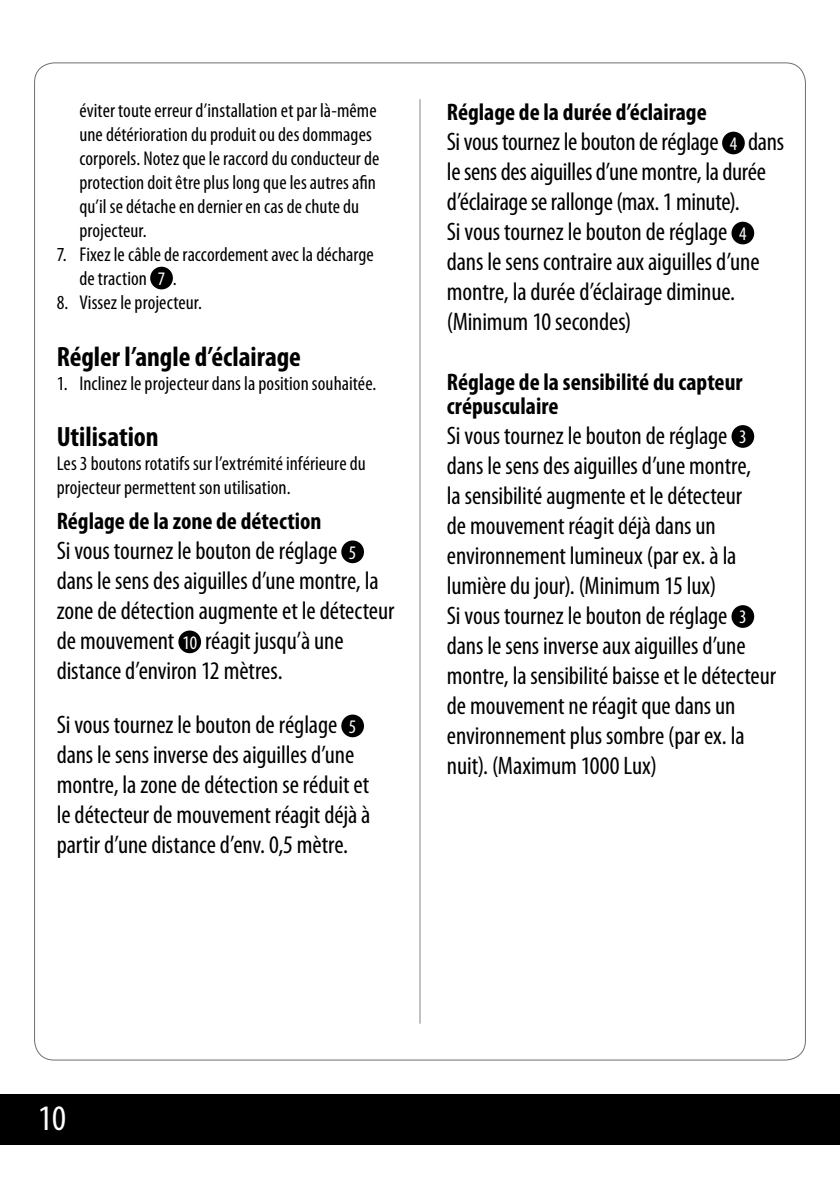
<style>
.page{position:relative;width:840px;height:1191px;background:#fff}
.page>*{position:absolute;margin:0;border:0;box-sizing:border-box;transform-origin:0 0}
.t1{font:condensed 36px "Myriad Pro";color:#fff}
.t2{font:700 condensed 28px "Myriad Pro";color:#000}
.t3{font:condensed 25.4px/30px "Myriad Pro";letter-spacing:-.005em;color:#000}
.t4{font:700 condensed 24px/24px "Myriad Pro";color:#000}
.t5{font:condensed 20px/24px "Myriad Pro";letter-spacing:.005em;color:#000}
.s1{font-size:19.2px;color:#fff}
</style>
<div class="page">
<hr style="left:419px;top:99px;width:1px;height:924px;background:#878787">
<div style="left:150px;top:267px;width:23px;height:22px;background:#000;border-radius:50%"></div>
<div style="left:341px;top:540px;width:23px;height:23px;background:#000;border-radius:50%"></div>
<div style="left:178px;top:630px;width:23px;height:23px;background:#000;border-radius:50%"></div>
<div style="left:341px;top:714px;width:23px;height:23px;background:#000;border-radius:50%"></div>
<div style="left:721px;top:132px;width:23px;height:22px;background:#000;border-radius:50%"></div>
<div style="left:731px;top:222px;width:22px;height:22px;background:#000;border-radius:50%"></div>
<div style="left:731px;top:425px;width:22px;height:23px;background:#000;border-radius:50%"></div>
<div style="left:731px;top:605px;width:22px;height:23px;background:#000;border-radius:50%"></div>
<div style="left:0;top:1094px;width:839px;height:50px;background:#000"></div>
<p class="t5" style="left:79px;top:98px;width:301px">éviter toute erreur d’installation et par là-même une détérioration du produit ou des dommages corporels. Notez que le raccord du conducteur de protection doit être plus long que les autres afin qu’il se détache en dernier en cas de chute du projecteur.</p>
<p class="t5" style="left:79px;top:242px;width:296px;text-indent:-23px">7. Fixez le câble de raccordement avec la décharge de traction <span class="s1">7</span> .</p>
<p class="t5" style="left:57px;top:290px;width:147px">8. Vissez le projecteur.</p>
<p class="t2" style="left:57px;top:339px;width:246px">Régler l’angle d’éclairage</p>
<p class="t5" style="left:57px;top:371px;width:321px">1. Inclinez le projecteur dans la position souhaitée.</p>
<p class="t2" style="left:57px;top:419px;width:103px">Utilisation</p>
<p class="t5" style="left:57px;top:451px;width:310px">Les 3 boutons rotatifs sur l’extrémité inférieure du projecteur permettent son utilisation.</p>
<p class="t4" style="left:57px;top:508px;width:266px">Réglage de la zone de détection</p>
<p class="t3" style="left:57px;top:535px;width:339px">Si vous tournez le bouton de réglage <span class="s1">5 </span>dans le sens des aiguilles d’une montre, la zone de détection augmente et le détecteur de mouvement <span class="s1">10</span> réagit jusqu’à une distance d’environ 12 mètres.</p>
<p class="t3" style="left:57px;top:709px;width:315px">Si vous tournez le bouton de réglage <span class="s1">5 </span>dans le sens inverse des aiguilles d’une montre, la zone de détection se réduit et le détecteur de mouvement réagit déjà à partir d’une distance d’env. 0,5 mètre.</p>
<p class="t4" style="left:446px;top:100px;width:261px">Réglage de la durée d’éclairage</p>
<p class="t3" style="left:446px;top:126px;width:338px">Si vous tournez le bouton de réglage <span class="s1">4</span> dans le sens des aiguilles d’une montre, la durée d’éclairage se rallonge (max. 1 minute).<br>Si vous tournez le bouton de réglage <span class="s1">4 </span>dans le sens contraire aux aiguilles d’une montre, la durée d’éclairage diminue. (Minimum 10 secondes)</p>
<p class="t4" style="left:446px;top:369px;width:297px">Réglage de la sensibilité du capteur crépusculaire</p>
<p class="t3" style="left:446px;top:420px;width:330px">Si vous tournez le bouton de réglage <span class="s1">3 </span>dans le sens des aiguilles d’une montre,<br>la sensibilité augmente et le détecteur<br>de mouvement réagit déjà dans un environnement lumineux (par ex. à la lumière du jour). (Minimum 15 lux)<br>Si vous tournez le bouton de réglage <span class="s1">3 </span>dans le sens inverse aux aiguilles d’une montre, la sensibilité baisse et le détecteur de mouvement ne réagit que dans un environnement plus sombre (par ex. la nuit). (Maximum 1000 Lux)</p>
<h1 class="t1" style="left:38px;top:1095px;width:29px">10</h1>
</div>
